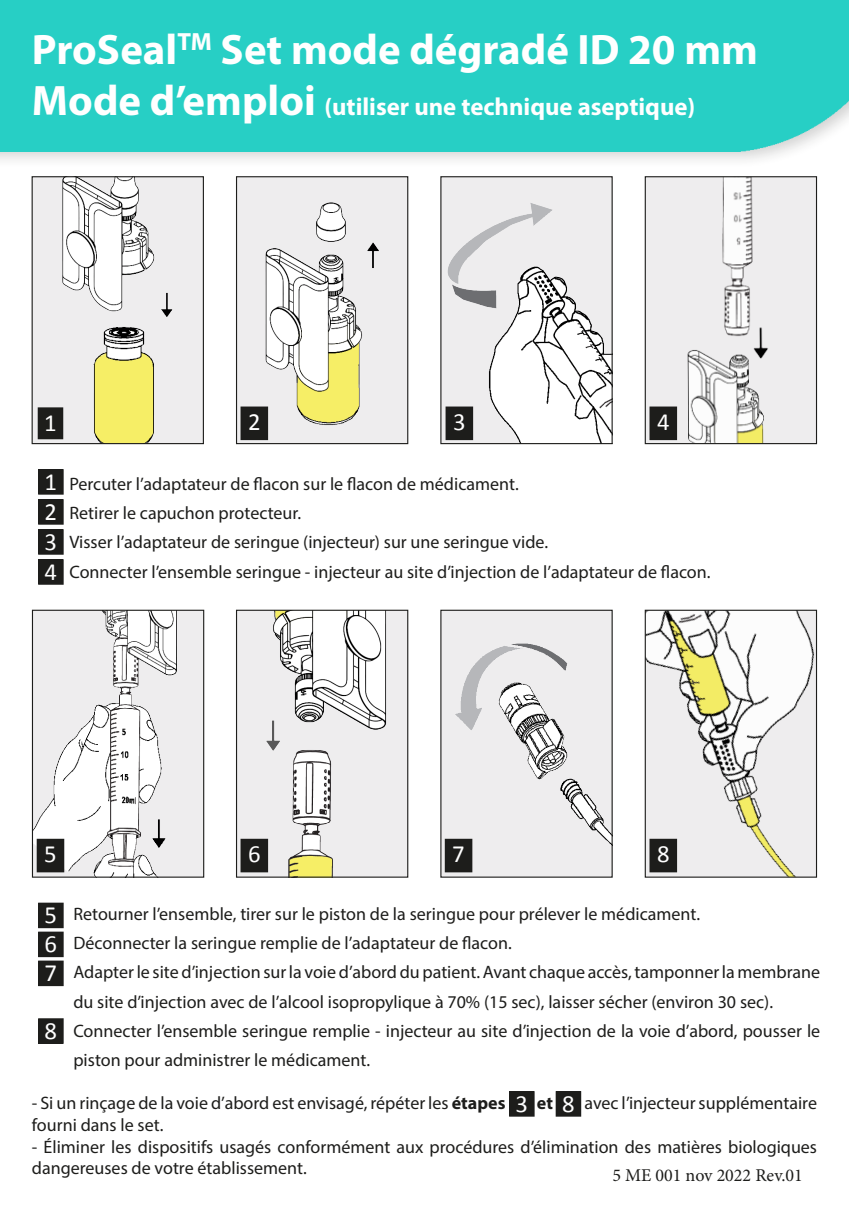
<style>
.page{position:relative;width:849px;height:1206px;background:#fff}
.page>*{position:absolute;margin:0;border:0;box-sizing:border-box;transform-origin:0 0}
.t1{font:700 42.75px "Myriad Pro";color:#fff}
.t2{font:700 24.75px "Myriad Pro";color:#fff}
.t3{font:24.75px "Calibri";color:#fff}
.t4{font:18px/29.2px "Myriad Pro";color:#1d1d1b}
.t5{font:18px "Minion Pro";color:#1d1d1b}
.t6{font:700 18px "Myriad Pro";color:#1d1d1b}
.s1{font-size:42.75px}
.s2{font-weight:700}
</style>
<div class="page">
<div style="left:0;top:0;width:848px;height:169px;background:#1d1d1b;opacity:.2"></div>
<div style="left:0;top:0;width:848px;height:151px;background:#27cfc5"></div>
<div style="left:32px;top:177px;width:171px;height:266px;background:#eeedee"></div>
<img style="left:57px;top:178px;width:116px;height:264px">
<div style="left:32px;top:176px;width:172px;height:268px;border:1px solid #1d1d1b"></div>
<div style="left:38px;top:408px;width:25px;height:31px;background:#1d1d1b"></div>
<div style="left:38px;top:407px;width:25px;height:32px;border:1px solid #1d1d1b"></div>
<div style="left:236px;top:177px;width:171px;height:266px;background:#eeedee"></div>
<img style="left:258px;top:202px;width:121px;height:239px">
<div style="left:236px;top:176px;width:172px;height:268px;border:1px solid #1d1d1b"></div>
<div style="left:241px;top:407px;width:26px;height:32px;background:#1d1d1b"></div>
<div style="left:240px;top:406px;width:28px;height:34px;border:1px solid #1d1d1b"></div>
<div style="left:441px;top:177px;width:171px;height:266px;background:#eeedee"></div>
<img style="left:446px;top:203px;width:164px;height:239px">
<div style="left:440px;top:176px;width:172px;height:268px;border:1px solid #1d1d1b"></div>
<div style="left:446px;top:407px;width:26px;height:32px;background:#1d1d1b"></div>
<div style="left:445px;top:406px;width:28px;height:34px;border:1px solid #1d1d1b"></div>
<div style="left:645px;top:177px;width:171px;height:266px;background:#eeedee"></div>
<img style="left:687px;top:178px;width:81px;height:264px">
<div style="left:644px;top:176px;width:172px;height:268px;border:1px solid #1d1d1b"></div>
<div style="left:650px;top:407px;width:26px;height:32px;background:#1d1d1b"></div>
<div style="left:649px;top:406px;width:28px;height:34px;border:1px solid #1d1d1b"></div>
<img style="left:34px;top:611px;width:168px;height:264px">
<div style="left:32px;top:609px;width:172px;height:268px;border:1px solid #1d1d1b"></div>
<div style="left:37px;top:839px;width:27px;height:32px;background:#1d1d1b"></div>
<div style="left:37px;top:838px;width:27px;height:34px;border:1px solid #1d1d1b"></div>
<div style="left:236px;top:610px;width:171px;height:267px;background:#eeedee"></div>
<img style="left:261px;top:611px;width:125px;height:264px">
<div style="left:236px;top:609px;width:172px;height:268px;border:1px solid #1d1d1b"></div>
<div style="left:241px;top:839px;width:26px;height:32px;background:#1d1d1b"></div>
<div style="left:240px;top:838px;width:28px;height:34px;border:1px solid #1d1d1b"></div>
<img style="left:442px;top:611px;width:168px;height:264px">
<div style="left:445px;top:839px;width:26px;height:32px;background:#1d1d1b"></div>
<div style="left:444px;top:838px;width:28px;height:34px;border:1px solid #1d1d1b"></div>
<img style="left:646px;top:611px;width:168px;height:264px">
<div style="left:644px;top:609px;width:172px;height:268px;border:1px solid #1d1d1b"></div>
<div style="left:650px;top:839px;width:26px;height:32px;background:#1d1d1b"></div>
<div style="left:649px;top:838px;width:28px;height:34px;border:1px solid #1d1d1b"></div>
<div style="left:39px;top:469px;width:24px;height:25px;background:#1d1d1b"></div>
<div style="left:38px;top:469px;width:26px;height:25px;border:1px solid #1d1d1b"></div>
<div style="left:39px;top:499px;width:24px;height:25px;background:#1d1d1b"></div>
<div style="left:38px;top:499px;width:26px;height:25px;border:1px solid #1d1d1b"></div>
<div style="left:39px;top:530px;width:24px;height:24px;background:#1d1d1b"></div>
<div style="left:38px;top:529px;width:26px;height:25px;border:1px solid #1d1d1b"></div>
<div style="left:39px;top:560px;width:24px;height:24px;background:#1d1d1b"></div>
<div style="left:38px;top:559px;width:26px;height:25px;border:1px solid #1d1d1b"></div>
<div style="left:39px;top:903px;width:24px;height:24px;background:#1d1d1b"></div>
<div style="left:38px;top:902px;width:26px;height:26px;border:1px solid #1d1d1b"></div>
<div style="left:39px;top:932px;width:24px;height:24px;background:#1d1d1b"></div>
<div style="left:38px;top:931px;width:26px;height:26px;border:1px solid #1d1d1b"></div>
<div style="left:39px;top:961px;width:24px;height:24px;background:#1d1d1b"></div>
<div style="left:38px;top:960px;width:26px;height:26px;border:1px solid #1d1d1b"></div>
<div style="left:39px;top:1018px;width:24px;height:25px;background:#1d1d1b"></div>
<div style="left:38px;top:1018px;width:26px;height:25px;border:1px solid #1d1d1b"></div>
<div style="left:509px;top:1091px;width:25px;height:25px;background:#1d1d1b"></div>
<div style="left:556px;top:1091px;width:24px;height:25px;background:#1d1d1b"></div>
<div style="left:555px;top:1091px;width:26px;height:25px;border:1px solid #1d1d1b"></div>
<p class="t1" style="left:32px;top:22px;width:727px">ProSeal<sup>TM</sup> Set mode dégradé ID 20 mm</p>
<p class="t2" style="left:32px;top:91px;width:664px"><span class="s1">Mode d’emploi</span> (utiliser une technique aseptique)</p>
<p class="t3" style="left:44px;top:406px;width:14px">1</p>
<p class="t3" style="left:248px;top:404px;width:14px">2</p>
<p class="t3" style="left:453px;top:404px;width:14px">3</p>
<p class="t3" style="left:656px;top:404px;width:14px">4</p>
<p class="t3" style="left:45px;top:464px;width:14px">1</p>
<p class="t3" style="left:45px;top:494px;width:14px">2</p>
<p class="t3" style="left:45px;top:524px;width:14px">3</p>
<p class="t3" style="left:45px;top:554px;width:14px">4</p>
<p class="t4" style="left:69px;top:469px;width:450px">Percuter l’adaptateur de flacon sur le flacon de médicament.</p>
<p class="t4" style="left:69px;top:498px;width:233px">Retirer le capuchon protecteur.</p>
<p class="t4" style="left:69px;top:527px;width:480px">Visser l’adaptateur de seringue (injecteur) sur une seringue vide.</p>
<p class="t4" style="left:69px;top:556px;width:642px">Connecter l’ensemble seringue - injecteur au site d’injection de l’adaptateur de flacon.</p>
<p class="t3" style="left:44px;top:836px;width:14px">5</p>
<p class="t3" style="left:248px;top:836px;width:14px">6</p>
<p class="t3" style="left:452px;top:836px;width:14px">7</p>
<p class="t3" style="left:656px;top:836px;width:14px">8</p>
<p class="t3" style="left:45px;top:897px;width:14px">5</p>
<p class="t3" style="left:45px;top:926px;width:14px">6</p>
<p class="t3" style="left:45px;top:955px;width:14px">7</p>
<p class="t3" style="left:45px;top:1013px;width:14px">8</p>
<p class="t4" style="left:73px;top:898px;width:628px">Retourner l’ensemble, tirer sur le piston de la seringue pour prélever le médicament.</p>
<p class="t4" style="left:73px;top:928px;width:440px">Déconnecter la seringue remplie de l’adaptateur de flacon.</p>
<p class="t4" style="left:73px;top:957px;width:748px">Adapter le site d’injection sur la voie d’abord du patient. Avant chaque accès, tamponner la membrane du site d’injection avec de l’alcool isopropylique à 70% (15 sec), laisser sécher (environ 30 sec).</p>
<p class="t4" style="left:73px;top:1015px;width:748px">Connecter l’ensemble seringue remplie - injecteur au site d’injection de la voie d’abord, pousser le piston pour administrer le médicament.</p>
<p class="t3" style="left:515px;top:1086px;width:14px">3</p>
<p class="t3" style="left:562px;top:1086px;width:14px">8</p>
<p class="t4" style="left:32px;top:1088px;width:475px">- Si un rinçage de la voie d’abord est envisagé, répéter les <span class="s2">étapes</span></p>
<p class="t6" style="left:536px;top:1091px;width:18px">et</p>
<p class="t4" style="left:584px;top:1088px;width:234px">avec l’injecteur supplémentaire</p>
<p class="t4" style="left:32px;top:1110px;width:133px">fourni dans le set.</p>
<p class="t4" style="left:32px;top:1135px;width:786px;line-height:21.6px">- Éliminer les dispositifs usagés conformément aux procédures d’élimination des matières biologiques dangereuses de votre établissement.</p>
<p class="t5" style="left:612px;top:1162px;width:192px">5 ME 001 nov 2022 Rev.01</p>
</div>
